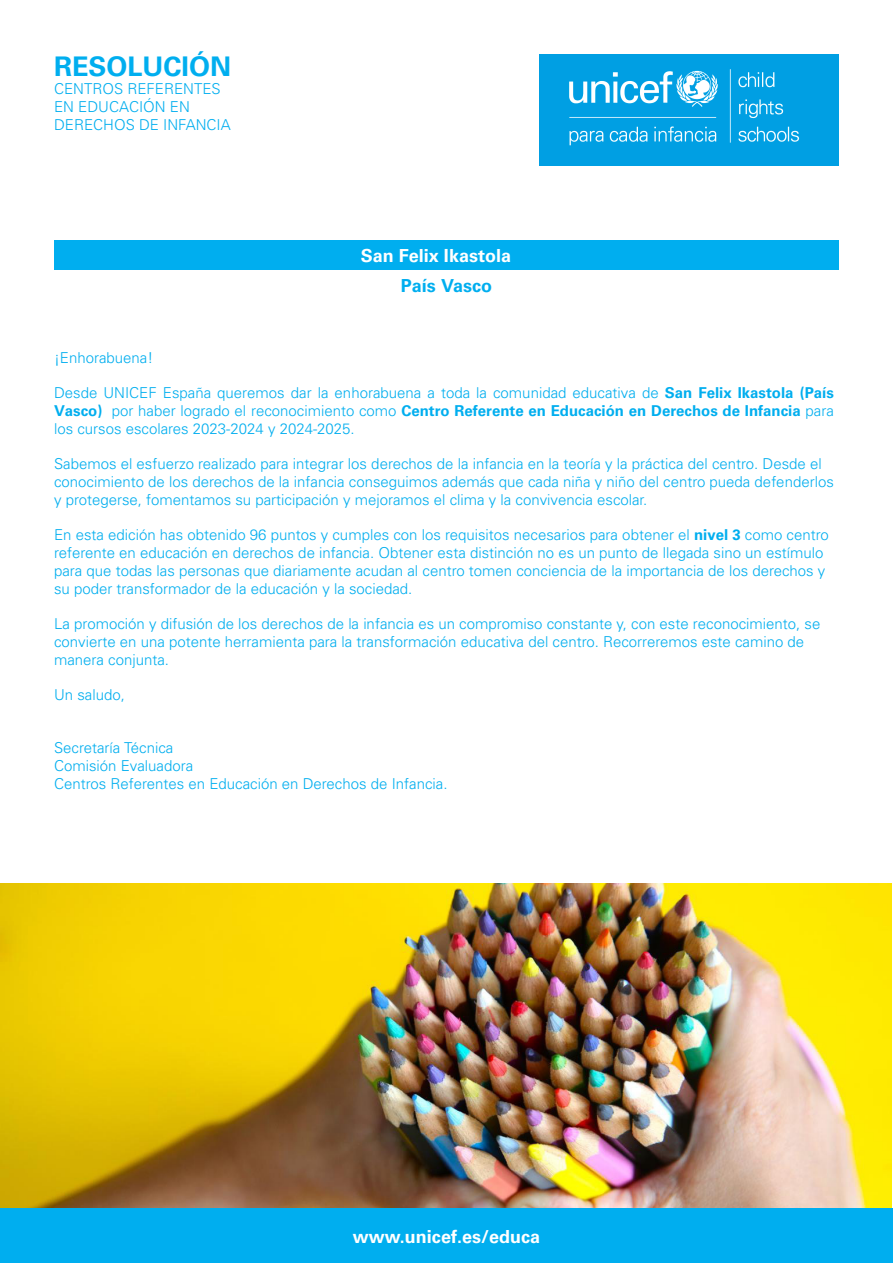
<style>
.page{position:relative;width:893px;height:1263px;background:#fff}
.page>*{position:absolute;margin:0;border:0;box-sizing:border-box;transform-origin:0 0}
.t1{font:27px "Univers LT 65 Bd";color:#00aeef}
.t2{font:18px "Univers LT 65 Bd";color:#fff}
.t3{font:18px "Univers LT 65 Bd";color:#00aeef}
.t4{font:15px/18px "Univers LT 45 Lt";color:#00aeef}
.s1{font-family:"Univers LT 65 Bd"}
</style>
<div class="page">
<div style="left:54px;top:240px;width:785px;height:30px;background:#00aeef"></div>
<img style="left:0;top:883px;width:892px;height:326px">
<div style="left:0;top:1209px;width:893px;height:54px;background:#00aeef"></div>
<img style="left:540px;top:54px;width:299px;height:111px">
<p class="t1" style="left:54px;top:50px;width:179px">RESOLUCIÓN</p>
<p class="t4" style="left:54px;top:79px;width:168px">CENTROS REFERENTES</p>
<p class="t4" style="left:54px;top:97px;width:137px">EN EDUCACIÓN EN</p>
<p class="t4" style="left:54px;top:115px;width:178px">DERECHOS DE INFANCIA</p>
<p class="t2" style="left:361px;top:245px;width:152px">San Felix Ikastola</p>
<p class="t3" style="left:401px;top:275px;width:93px">País Vasco</p>
<p class="t4" style="left:54px;top:348px;width:101px">¡Enhorabuena!</p>
<p class="t4" style="left:54px;top:383px;width:781px;text-align:justify">Desde UNICEF España queremos dar la enhorabuena a toda la comunidad educativa de <span class="s1">San Felix Ikastola (País Vasco)</span> por haber logrado el reconocimiento como <span class="s1">Centro Referente en Educación en Derechos de Infancia</span> para los cursos escolares 2023-2024 y 2024-2025.</p>
<p class="t4" style="left:54px;top:455px;width:781px">Sabemos el esfuerzo realizado para integrar los derechos de la infancia en la teoría y la práctica del centro. Desde el conocimiento de los derechos de la infancia conseguimos además que cada niña y niño del centro pueda defenderlos y protegerse, fomentamos su participación y mejoramos el clima y la convivencia escolar.</p>
<p class="t4" style="left:54px;top:526px;width:776px">En esta edición has obtenido 96 puntos y cumples con los requisitos necesarios para obtener el <span class="s1">nivel 3</span> como centro referente en educación en derechos de infancia. Obtener esta distinción no es un punto de llegada sino un estímulo para que todas las personas que diariamente acudan al centro tomen conciencia de la importancia de los derechos y su poder transformador de la educación y la sociedad.</p>
<p class="t4" style="left:54px;top:615px;width:768px">La promoción y difusión de los derechos de la infancia es un compromiso constante y, con este reconocimiento, se convierte en una potente herramienta para la transformación educativa del centro. Recorreremos este camino de manera conjunta.</p>
<p class="t4" style="left:54px;top:686px;width:72px">Un saludo,</p>
<p class="t4" style="left:54px;top:739px;width:395px">Secretaría Técnica<br>Comisión Evaluadora<br>Centros Referentes en Educación en Derechos de Infancia.</p>
<p class="t2" style="left:353px;top:1226px;width:189px">www.unicef.es/educa</p>
</div>
